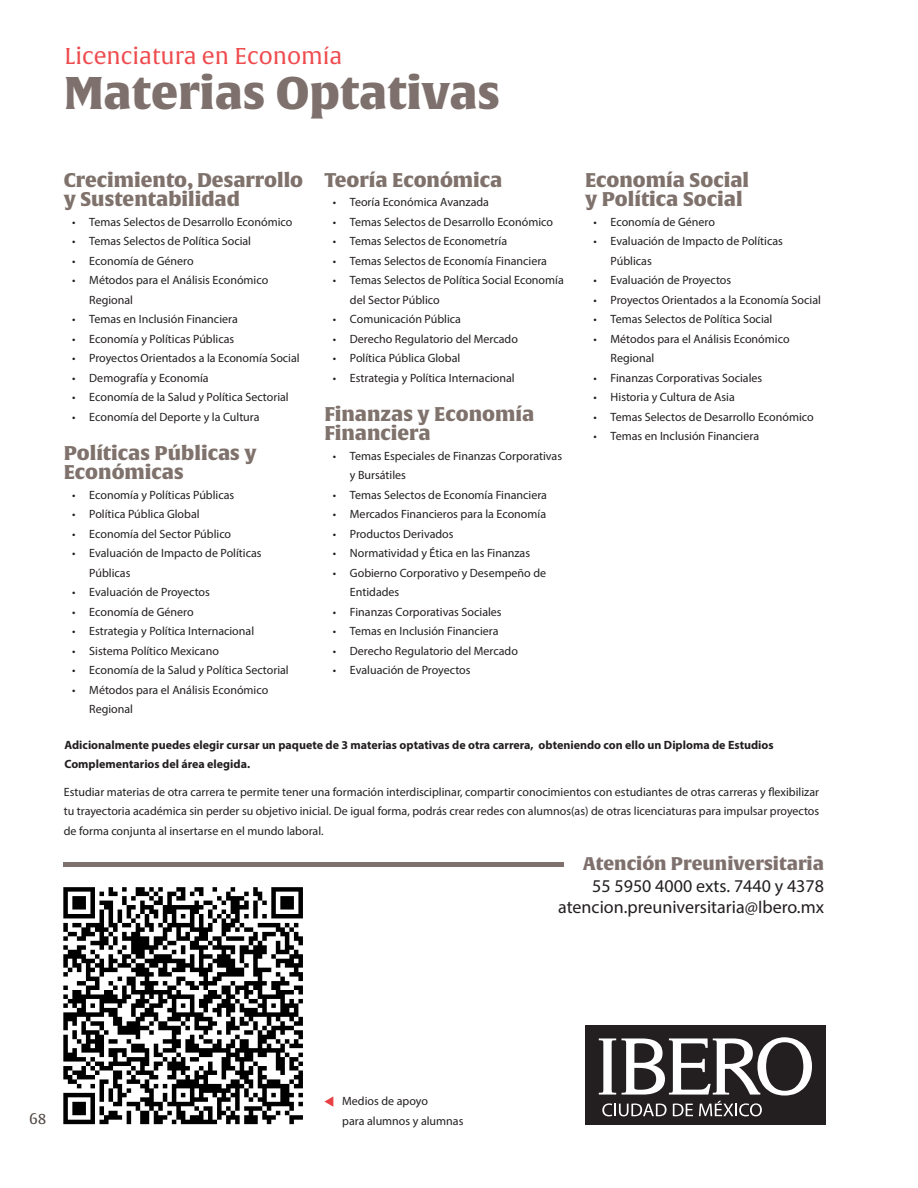
<style>
.page{position:relative;width:918px;height:1188px;background:#fff}
.page>*{position:absolute;margin:0;border:0;box-sizing:border-box;transform-origin:0 0}
.t1{font:45px "Alverata Bl";color:#7e706c}
.t2{font:22.5px "Alverata";color:#ef4b4e}
.t3{font:19.5px/19.5px "Alverata Bl";color:#7f716b}
.t4{font:18px "Myriad Pro";color:#231f20}
.t5{font:18px "Alverata Bl";color:#7e706c}
.t6{font:15px "Alverata";color:#524a47}
.t7{font:12px/19.5px "Myriad Pro";color:#231f20}
.t8{font:700 12px/19.5px "Myriad Pro";color:#231f20}
</style>
<div class="page">
<div style="left:585px;top:1025px;width:240px;height:99px;background:#231f20"></div>
<svg style="left:599px;top:1037px;width:213px;height:79px"></svg>
<div style="left:64px;top:862px;width:500px;height:5px;background:#7e706c"></div>
<img style="left:63px;top:887px;width:240px;height:238px">
<svg style="left:324px;top:1096px;width:9px;height:11px"></svg>
<p class="t2" style="left:64px;top:43px;width:280px">Licenciatura en Economía</p>
<p class="t1" style="left:64px;top:64px;width:438px">Materias Optativas</p>
<p class="t3" style="left:64px;top:171px;width:241px">Crecimiento, Desarrollo y Sustentabilidad</p>
<p class="t7" style="left:72px;top:212px;width:222px">• Temas Selectos de Desarrollo Económico</p>
<p class="t7" style="left:72px;top:232px;width:180px">• Temas Selectos de Política Social</p>
<p class="t7" style="left:72px;top:251px;width:123px">• Economía de Género</p>
<p class="t7" style="left:89px;top:271px;width:181px;text-indent:-17px">• Métodos para el Análisis Económico<br>Regional</p>
<p class="t7" style="left:72px;top:310px;width:167px">• Temas en Inclusión Financiera</p>
<p class="t7" style="left:72px;top:329px;width:164px">• Economía y Políticas Públicas</p>
<p class="t7" style="left:72px;top:349px;width:229px">• Proyectos Orientados a la Economía Social</p>
<p class="t7" style="left:72px;top:368px;width:138px">• Demografía y Economía</p>
<p class="t7" style="left:72px;top:388px;width:218px">• Economía de la Salud y Política Sectorial</p>
<p class="t7" style="left:72px;top:407px;width:189px">• Economía del Deporte y la Cultura</p>
<p class="t3" style="left:64px;top:444px;width:194px">Políticas Públicas y<br>Económicas</p>
<p class="t7" style="left:72px;top:485px;width:164px">• Economía y Políticas Públicas</p>
<p class="t7" style="left:72px;top:505px;width:129px">• Política Pública Global</p>
<p class="t7" style="left:72px;top:524px;width:160px">• Economía del Sector Público</p>
<p class="t7" style="left:89px;top:544px;width:174px;text-indent:-17px">• Evaluación de Impacto de Políticas<br>Públicas</p>
<p class="t7" style="left:72px;top:583px;width:139px">• Evaluación de Proyectos</p>
<p class="t7" style="left:72px;top:602px;width:123px">• Economía de Género</p>
<p class="t7" style="left:72px;top:622px;width:183px">• Estrategia y Política Internacional</p>
<p class="t7" style="left:72px;top:641px;width:148px">• Sistema Político Mexicano</p>
<p class="t7" style="left:72px;top:661px;width:218px">• Economía de la Salud y Política Sectorial</p>
<p class="t7" style="left:89px;top:680px;width:181px;text-indent:-17px">• Métodos para el Análisis Económico<br>Regional</p>
<p class="t3" style="left:324px;top:171px;width:180px">Teoría Económica</p>
<p class="t7" style="left:333px;top:193px;width:158px">• Teoría Económica Avanzada</p>
<p class="t7" style="left:333px;top:212px;width:222px">• Temas Selectos de Desarrollo Económico</p>
<p class="t7" style="left:333px;top:232px;width:176px">• Temas Selectos de Econometría</p>
<p class="t7" style="left:333px;top:251px;width:216px">• Temas Selectos de Economía Financiera</p>
<p class="t7" style="left:350px;top:271px;width:215px;text-indent:-17px">• Temas Selectos de Política Social Economía del Sector Público</p>
<p class="t7" style="left:333px;top:310px;width:130px">• Comunicación Pública</p>
<p class="t7" style="left:333px;top:329px;width:187px">• Derecho Regulatorio del Mercado</p>
<p class="t7" style="left:333px;top:349px;width:129px">• Política Pública Global</p>
<p class="t7" style="left:333px;top:368px;width:183px">• Estrategia y Política Internacional</p>
<p class="t3" style="left:324px;top:405px;width:211px">Finanzas y Economía<br>Financiera</p>
<p class="t7" style="left:350px;top:446px;width:214px;text-indent:-17px">• Temas Especiales de Finanzas Corporativas y Bursátiles</p>
<p class="t7" style="left:333px;top:485px;width:216px">• Temas Selectos de Economía Financiera</p>
<p class="t7" style="left:333px;top:505px;width:215px">• Mercados Financieros para la Economía</p>
<p class="t7" style="left:333px;top:524px;width:122px">• Productos Derivados</p>
<p class="t7" style="left:333px;top:544px;width:199px">• Normatividad y Ética en las Finanzas</p>
<p class="t7" style="left:350px;top:563px;width:198px;text-indent:-17px">• Gobierno Corporativo y Desempeño de<br>Entidades</p>
<p class="t7" style="left:333px;top:602px;width:170px">• Finanzas Corporativas Sociales</p>
<p class="t7" style="left:333px;top:622px;width:167px">• Temas en Inclusión Financiera</p>
<p class="t7" style="left:333px;top:641px;width:187px">• Derecho Regulatorio del Mercado</p>
<p class="t7" style="left:333px;top:661px;width:139px">• Evaluación de Proyectos</p>
<p class="t3" style="left:585px;top:171px;width:166px">Economía Social</p>
<p class="t3" style="left:585px;top:190px;width:159px">y Política Social</p>
<p class="t7" style="left:594px;top:212px;width:123px">• Economía de Género</p>
<p class="t7" style="left:611px;top:232px;width:174px;text-indent:-17px">• Evaluación de Impacto de Políticas<br>Públicas</p>
<p class="t7" style="left:594px;top:271px;width:139px">• Evaluación de Proyectos</p>
<p class="t7" style="left:594px;top:290px;width:229px">• Proyectos Orientados a la Economía Social</p>
<p class="t7" style="left:594px;top:310px;width:180px">• Temas Selectos de Política Social</p>
<p class="t7" style="left:611px;top:329px;width:181px;text-indent:-17px">• Métodos para el Análisis Económico<br>Regional</p>
<p class="t7" style="left:594px;top:368px;width:170px">• Finanzas Corporativas Sociales</p>
<p class="t7" style="left:594px;top:388px;width:143px">• Historia y Cultura de Asia</p>
<p class="t7" style="left:594px;top:407px;width:222px">• Temas Selectos de Desarrollo Económico</p>
<p class="t7" style="left:594px;top:427px;width:167px">• Temas en Inclusión Financiera</p>
<p class="t8" style="left:64px;top:734px;width:711px">Adicionalmente puedes elegir cursar un paquete de 3 materias optativas de otra carrera, obteniendo con ello un Diploma de Estudios<br>Complementarios del área elegida.</p>
<p class="t7" style="left:64px;top:782px;width:757px;text-align:justify">Estudiar materias de otra carrera te permite tener una formación interdisciplinar, compartir conocimientos con estudiantes de otras carreras y flexibilizar tu trayectoria académica sin perder su objetivo inicial. De igual forma, podrás crear redes con alumnos(as) de otras licenciaturas para impulsar proyectos de forma conjunta al insertarse en el mundo laboral.</p>
<p class="t5" style="left:583px;top:852px;width:243px">Atención Preuniversitaria</p>
<p class="t4" style="left:592px;top:875px;width:233px">55 5950 4000 exts. 7440 y 4378</p>
<p class="t4" style="left:558px;top:896px;width:267px">atencion.preuniversitaria@Ibero.mx</p>
<p class="t6" style="left:29px;top:1110px;width:19px">68</p>
<p class="t7" style="left:342px;top:1091px;width:87px">Medios de apoyo</p>
<p class="t7" style="left:342px;top:1111px;width:123px">para alumnos y alumnas</p>
</div>
